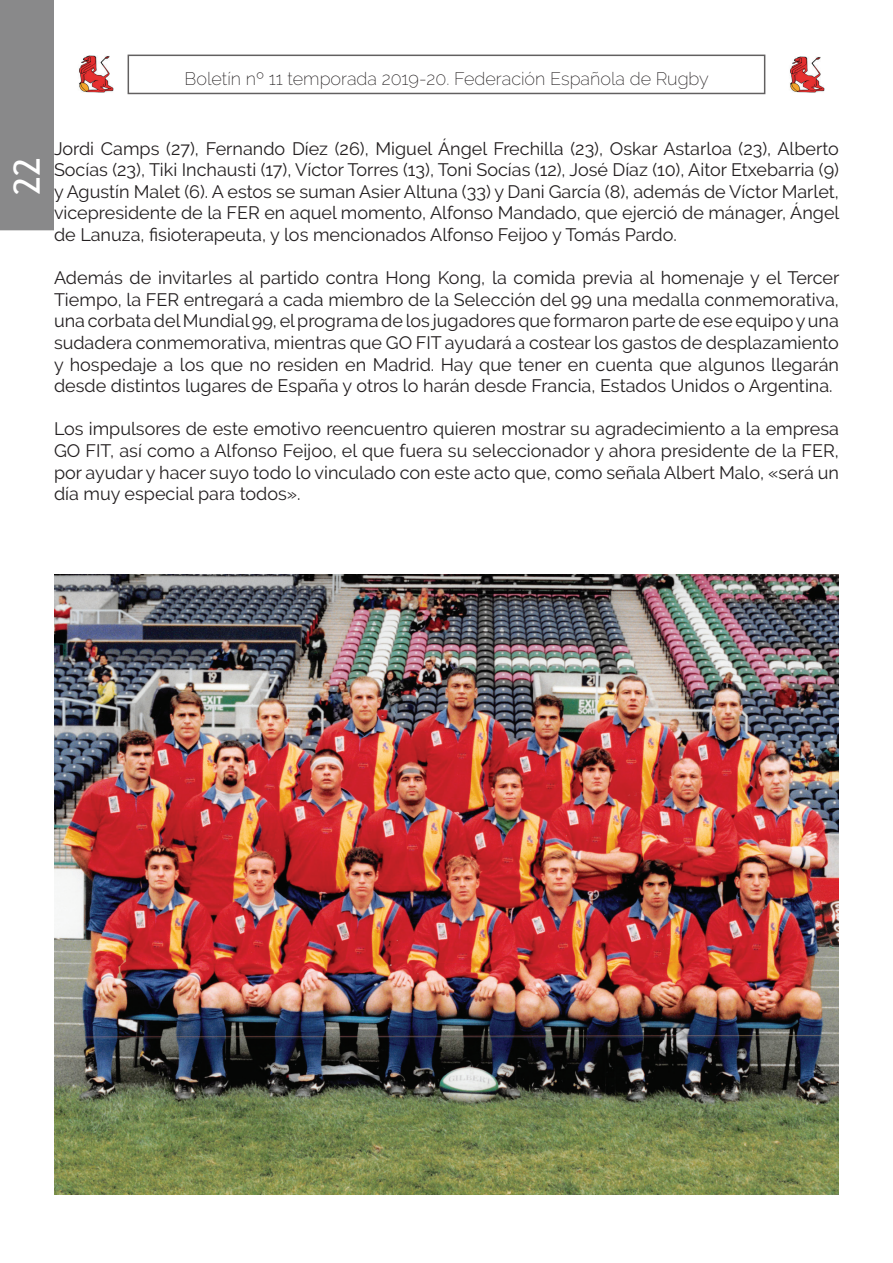
<style>
.page{position:relative;width:893px;height:1263px;background:#fff}
.page>*{position:absolute;margin:0;border:0;box-sizing:border-box;transform-origin:0 0}
.t1{font:36px "Trebuchet MS";color:#fff}
.t2{font:18px/21.6px "Raleway";color:#231f20;text-align:justify}
.t3{font:200 18px "Raleway";color:#231f20}
</style>
<div class="page">
<img style="left:790px;top:56px;width:34px;height:37px">
<img style="left:79px;top:56px;width:34px;height:36px">
<div style="left:0;top:0;width:54px;height:230px;background:#89898a"></div>
<img style="left:54px;top:574px;width:785px;height:621px">
<p class="t3" style="left:185px;top:68px;width:526px">Boletín nº 11 temporada 2019-20. Federación Española de Rugby</p>
<h1 class="t1" style="left:6px;top:195px;width:39px;rotate:-90deg">22</h1>
<p class="t2" style="left:54px;top:137px;width:787px">Jordi Camps (27), Fernando Díez (26), Miguel Ángel Frechilla (23), Oskar Astarloa (23), Alberto Socías (23), Tiki Inchausti (17), Víctor Torres (13), Toni Socías (12), José Díaz (10), Aitor Etxebarria (9) y Agustín Malet (6). A estos se suman Asier Altuna (33) y Dani García (8), además de Víctor Marlet, vicepresidente de la FER en aquel momento, Alfonso Mandado, que ejerció de mánager, Ángel de Lanuza, fisioterapeuta, y los mencionados Alfonso Feijoo y Tomás Pardo.</p>
<p class="t2" style="left:54px;top:267px;width:787px">Además de invitarles al partido contra Hong Kong, la comida previa al homenaje y el Tercer Tiempo, la FER entregará a cada miembro de la Selección del 99 una medalla conmemorativa, una corbata del Mundial 99, el programa de los jugadores que formaron parte de ese equipo y una sudadera conmemorativa, mientras que GO FIT ayudará a costear los gastos de desplazamiento y hospedaje a los que no residen en Madrid. Hay que tener en cuenta que algunos llegarán desde distintos lugares de España y otros lo harán desde Francia, Estados Unidos o Argentina.</p>
<p class="t2" style="left:54px;top:418px;width:786px">Los impulsores de este emotivo reencuentro quieren mostrar su agradecimiento a la empresa GO FIT, así como a Alfonso Feijoo, el que fuera su seleccionador y ahora presidente de la FER, por ayudar y hacer suyo todo lo vinculado con este acto que, como señala Albert Malo, «será un día muy especial para todos».</p>
</div>
